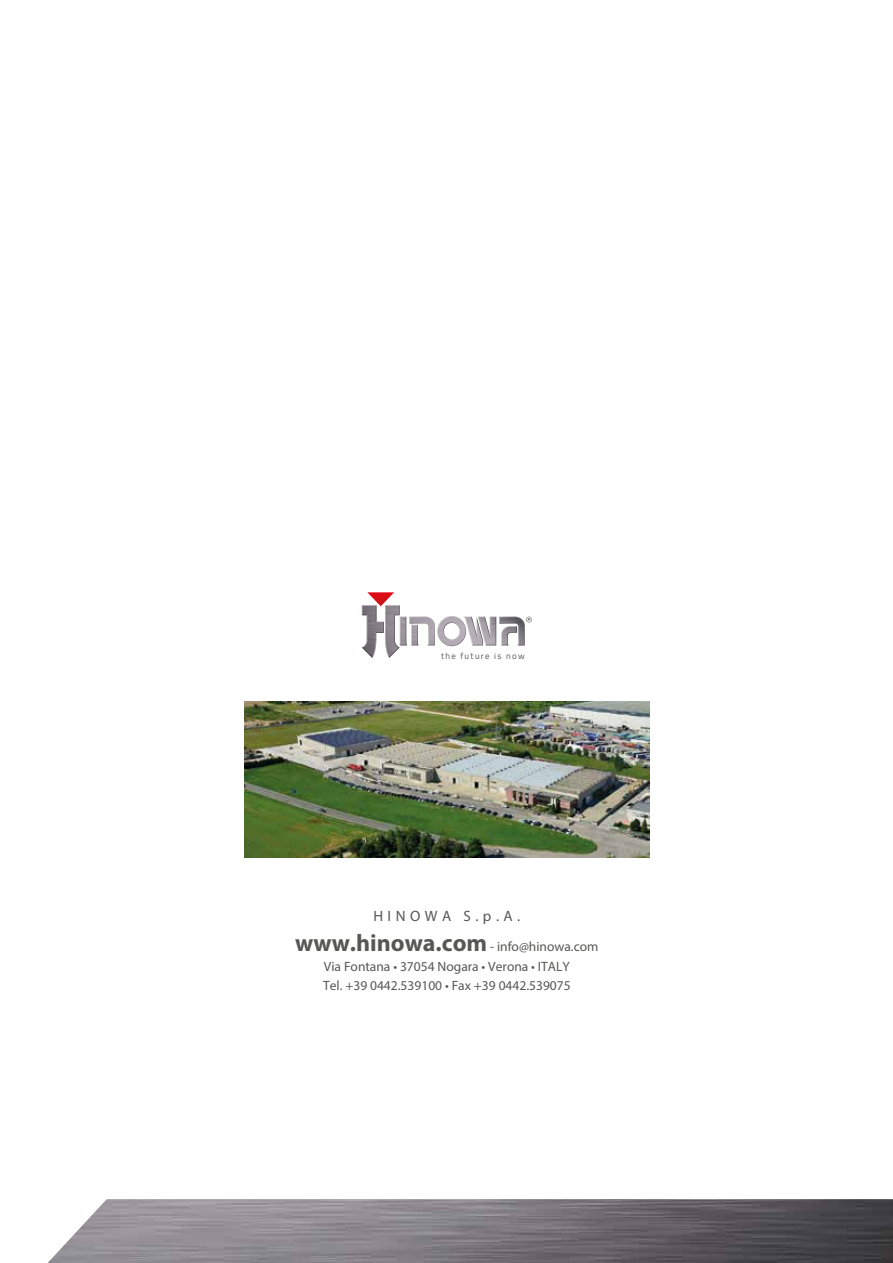
<style>
.page{position:relative;width:893px;height:1263px;background:#fff}
.page>*{position:absolute;margin:0;border:0;box-sizing:border-box;transform-origin:0 0}
.t1{font:15px "Myriad Pro";letter-spacing:.3em;color:#575756}
.t2{font:13.5px/19.5px "Myriad Pro";color:#575756;text-align:center}
.t3{font:8.7px "Titillium";letter-spacing:.15em;color:#575756}
.s1{font-weight:700;font-size:24px}
</style>
<div class="page">
<img style="left:48px;top:1199px;width:845px;height:64px">
<svg style="left:362px;top:592px;width:170px;height:66px"></svg>
<img style="left:244px;top:702px;width:406px;height:156px">
<p class="t3" style="left:441px;top:649px;width:85px">the future is now</p>
<p class="t1" style="left:373px;top:907px;width:149px">HINOWA S.p.A.</p>
<p class="t2" style="left:295px;top:937px;width:305px"><span class="s1">www.hinowa.com</span> - info@hinowa.com<br>Via Fontana • 37054 Nogara • Verona • ITALY<br>Tel. +39 0442.539100 • Fax +39 0442.539075</p>
</div>
